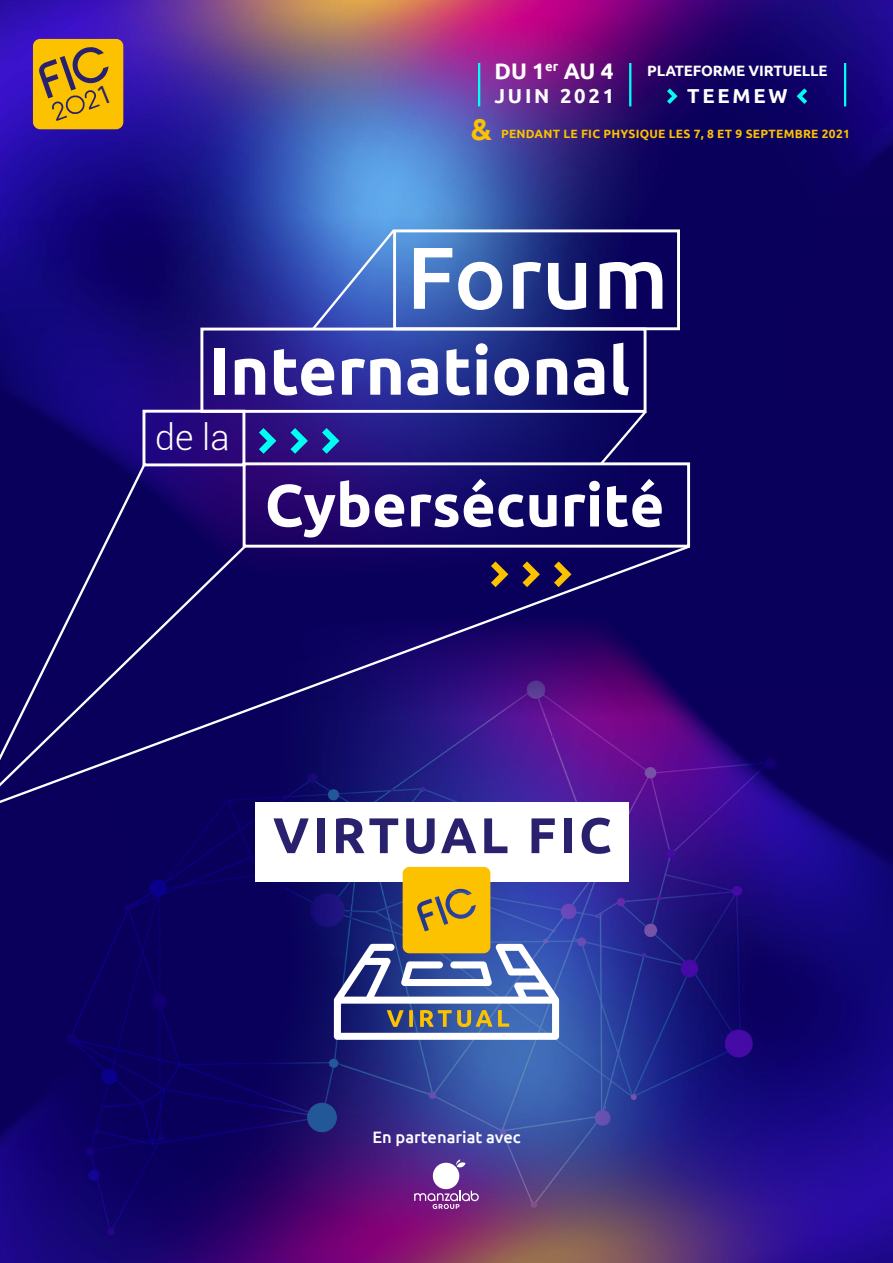
<style>
.page{position:relative;width:893px;height:1263px;background:#fff}
.page>*{position:absolute;margin:0;border:0;box-sizing:border-box;transform-origin:0 0}
.t1{font:500 87.6px "Ubuntu";color:#fff}
.t2{font:700 67.05px "Ubuntu";color:#fff}
.t3{font:700 59.7px "Ubuntu";color:#fff}
.t4{font:700 50.1px "Ubuntu";letter-spacing:.07em;color:#29216e}
.t5{font:300 35.7px "Roboto";color:#fff}
.t6{font:700 30px "Ubuntu";color:#fcc200}
.t7{font:700 22.5px "Ubuntu";color:#fff}
.t8{font:700 20.25px "Ubuntu";letter-spacing:.14em;color:#fff}
.t9{font:500 16.5px "Ubuntu";color:#fff}
.t10{font:700 15px "Ubuntu";letter-spacing:-.01em;color:#fff}
.t11{font:700 12px "Ubuntu";letter-spacing:.02em;color:#fcc200}
</style>
<div class="page">
<img style="left:0;top:659px;width:893px;height:604px">
<img style="left:0;top:0;width:893px;height:659px">
<div style="left:33px;top:39px;width:90px;height:90px;background:#fcc200;border-radius:7px"></div>
<svg style="left:0;top:227px;width:692px;height:587px;background:#211676"></svg>
<svg style="left:554px;top:561px;width:17px;height:26px"></svg>
<svg style="left:522px;top:561px;width:18px;height:26px"></svg>
<svg style="left:491px;top:561px;width:17px;height:26px"></svg>
<div style="left:256px;top:802px;width:373px;height:79px;background:#fff"></div>
<svg style="left:334px;top:867px;width:225px;height:173px"></svg>
<svg style="left:414px;top:1159px;width:65px;height:50px"></svg>
<hr style="left:478px;top:63px;width:2px;height:43px;background:#00fff2">
<hr style="left:629px;top:63px;width:2px;height:43px;background:#00fff2">
<hr style="left:844px;top:63px;width:2px;height:43px;background:#00fff2">
<svg style="left:667px;top:88px;width:10px;height:16px"></svg>
<svg style="left:797px;top:88px;width:10px;height:16px"></svg>
<svg style="left:39px;top:47px;width:70px;height:74px"></svg>
<h3 class="t7" style="left:494px;top:57px;width:121px">DU 1<sup>er</sup> AU 4</h3>
<h3 class="t8" style="left:494px;top:84px;width:121px">JUIN 2021</h3>
<p class="t10" style="left:647px;top:61px;width:182px">PLATEFORME VIRTUELLE</p>
<h3 class="t8" style="left:687px;top:83px;width:102px">TEEMEW</h3>
<h3 class="t6" style="left:471px;top:111px;width:23px">&amp;</h3>
<p class="t11" style="left:501px;top:126px;width:350px">PENDANT LE FIC PHYSIQUE LES 7, 8 ET 9 SEPTEMBRE 2021</p>
<h1 class="t1" style="left:407px;top:222px;width:263px">Forum</h1>
<h2 class="t2" style="left:209px;top:330px;width:422px">International</h2>
<h3 class="t5" style="left:155px;top:412px;width:76px">de la</h3>
<h3 class="t3" style="left:265px;top:469px;width:401px">Cybersécurité</h3>
<h3 class="t4" style="left:273px;top:805px;width:340px">VIRTUAL FIC</h3>
<h3 class="t9" style="left:372px;top:1126px;width:150px">En partenariat avec</h3>
</div>
